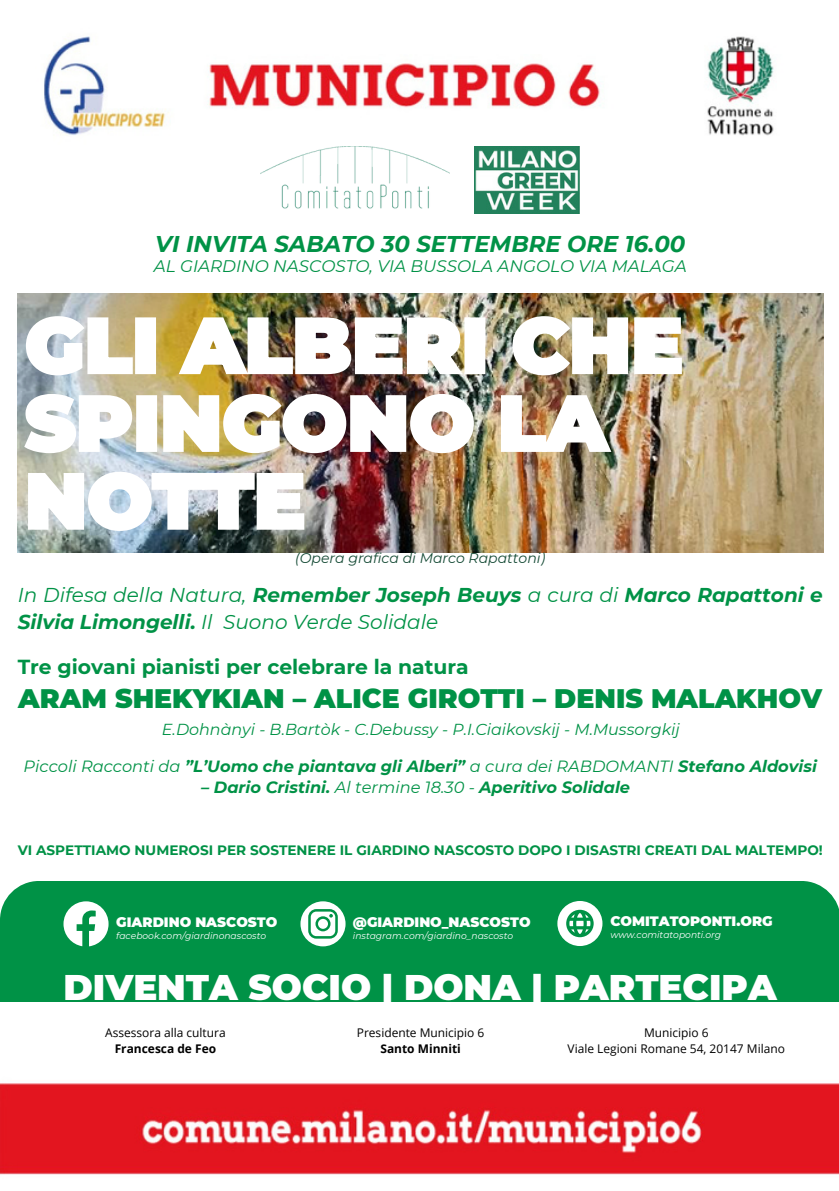
<style>
.page{position:relative;width:839px;height:1191px;background:#fff}
.page>*{position:absolute;margin:0;border:0;box-sizing:border-box;transform-origin:0 0}
.t1{font:900 77.2px/77.8px "Montserrat";color:#fff}
.t2{font:900 35.6px "Montserrat";color:#fff}
.t3{font:900 26.8px "Montserrat";color:#009246}
.t4{font:italic 700 22.8px "Montserrat";color:#009246}
.t5{font:700 20.4px "Montserrat";color:#009246}
.t6{font:italic 700 20px/27px "Montserrat";color:#009246}
.t7{font:italic 16.8px "Montserrat";color:#009246}
.t8{font:italic 700 16.2px "Montserrat";color:#009246}
.t9{font:italic 16px "Montserrat";color:#009246}
.t10{font:italic 14px "Montserrat";color:#164b36}
.t11{font:700 13.6px "Montserrat";color:#009246}
.t12{font:900 13.6px "Montserrat";color:#fff}
.t13{font:12px "Open Sans";color:#000}
.t14{font:700 12px "Open Sans";color:#000}
.t15{font:italic 9.2px "Montserrat";color:#fff}
.s1{font-weight:400}
</style>
<div class="page">
<img style="left:17px;top:36px;width:807px;height:517px">
<img style="left:260px;top:147px;width:190px;height:66px">
<img style="left:18px;top:294px;width:805px;height:258px">
<div style="left:0;top:881px;width:838px;height:121px;background:#009246"></div>
<img style="left:0;top:1083px;width:838px;height:92px">
<svg style="left:63px;top:901px;width:46px;height:45px"></svg>
<svg style="left:300px;top:901px;width:45px;height:45px"></svg>
<svg style="left:557px;top:901px;width:45px;height:45px"></svg>
<img style="left:474px;top:147px;width:106px;height:66px">
<img style="left:25px;top:315px;width:658px;height:62px">
<img style="left:23px;top:393px;width:590px;height:62px">
<img style="left:27px;top:470px;width:279px;height:62px">
<p class="t4" style="left:155px;top:230px;width:531px">VI INVITA SABATO 30 SETTEMBRE ORE 16.00</p>
<p class="t7" style="left:154px;top:256px;width:534px">AL GIARDINO NASCOSTO, VIA BUSSOLA ANGOLO VIA MALAGA</p>
<p class="t1" style="left:25px;top:306px;width:659px">GLI ALBERI CHE<br>SPINGONO LA<br>NOTTE</p>
<p class="t10" style="left:295px;top:550px;width:251px">(Opera grafica di Marco Rapattoni)</p>
<p class="t6" style="left:18px;top:581px;width:806px"><span class="s1">In Difesa della Natura,</span> Remember Joseph Beuys <span class="s1">a cura di</span> Marco Rapattoni e<br>Silvia Limongelli. <span class="s1">Il Suono Verde Solidale</span></p>
<p class="t5" style="left:18px;top:654px;width:452px">Tre giovani pianisti per celebrare la natura</p>
<p class="t3" style="left:18px;top:682px;width:805px">ARAM SHEKYKIAN – ALICE GIROTTI – DENIS MALAKHOV</p>
<p class="t9" style="left:162px;top:720px;width:519px">E.Dohnànyi - B.Bartòk - C.Debussy - P.I.Ciaikovskij - M.Mussorgkij</p>
<p class="t8" style="left:24px;top:756px;width:795px"><span class="s1">Piccoli Racconti da</span> ”L’Uomo che piantava gli Alberi” <span class="s1">a cura dei RABDOMANTI</span> Stefano Aldovisi</p>
<p class="t8" style="left:201px;top:778px;width:430px">– Dario Cristini. <span class="s1">Al termine 18.30 -</span> Aperitivo Solidale</p>
<p class="t11" style="left:18px;top:842px;width:806px">VI ASPETTIAMO NUMEROSI PER SOSTENERE IL GIARDINO NASCOSTO DOPO I DISASTRI CREATI DAL MALTEMPO!</p>
<p class="t12" style="left:116px;top:913px;width:162px">GIARDINO NASCOSTO</p>
<p class="t12" style="left:353px;top:914px;width:179px">@GIARDINO_NASCOSTO</p>
<p class="t12" style="left:610px;top:913px;width:164px">COMITATOPONTI.ORG</p>
<p class="t15" style="left:116px;top:930px;width:151px">facebook.com/giardinonascosto</p>
<p class="t15" style="left:353px;top:930px;width:162px">instagram.com/giardino_nascosto</p>
<p class="t15" style="left:610px;top:929px;width:112px">www.comitatoponti.org</p>
<p class="t2" style="left:63px;top:966px;width:714px">DIVENTA SOCIO | DONA | PARTECIPA</p>
<p class="t13" style="left:105px;top:1024px;width:122px">Assessora alla cultura</p>
<p class="t14" style="left:115px;top:1040px;width:103px">Francesca de Feo</p>
<p class="t13" style="left:357px;top:1024px;width:129px">Presidente Municipio 6</p>
<p class="t14" style="left:380px;top:1040px;width:82px">Santo Minniti</p>
<p class="t13" style="left:644px;top:1024px;width:66px">Municipio 6</p>
<p class="t13" style="left:567px;top:1040px;width:219px">Viale Legioni Romane 54, 20147 Milano</p>
</div>
